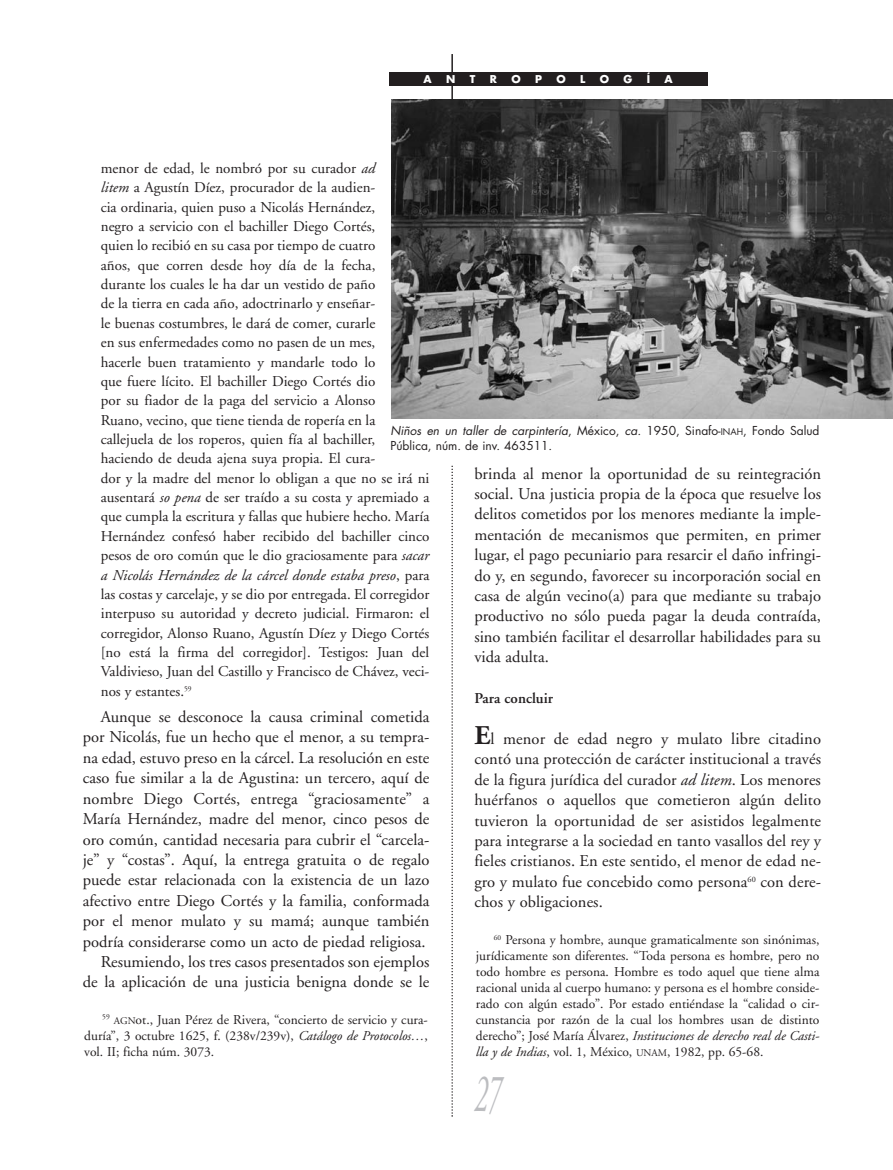
<style>
.page{position:relative;width:893px;height:1170px;background:#fff}
.page>*{position:absolute;margin:0;border:0;box-sizing:border-box;transform-origin:0 0}
.t1{font:italic 54px "Adobe Garamond";color:#bcbdc0;scale:.5 1}
.t2{font:16.5px/20.4px "Adobe Garamond";color:#231f20;text-align:justify}
.t3{font:15px/19.4px "Adobe Garamond";color:#231f20}
.t4{font:600 15px "Adobe Garamond";color:#231f20}
.t5{font:13.5px/15.9px "Adobe Garamond";color:#231f20;text-align:justify}
.t6{font:12px/15px "Futura";color:#231f20}
.t7{font:700 10.5px "Futura";color:#fff}
.t8{font:7.5px "Adobe Garamond";color:#231f20}
.s1{font-style:italic}
.s2{font-size:9px}
.s3{font-weight:700;font-size:27px}
.s4{font-size:10.2px}
</style>
<div class="page">
<hr style="left:451px;top:54px;width:2px;height:306px;background:#231f20">
<svg style="left:451px;top:465px;width:2px;height:651px"></svg>
<div style="left:389px;top:72px;width:318px;height:14px;background:#231f20"></div>
<img style="left:391px;top:99px;width:502px;height:319px">
<p class="t7" style="left:424px;top:74px;width:10px">A</p>
<p class="t7" style="left:446px;top:74px;width:11px">N</p>
<p class="t7" style="left:470px;top:74px;width:7px">T</p>
<p class="t7" style="left:490px;top:74px;width:9px">R</p>
<p class="t7" style="left:511px;top:74px;width:11px">O</p>
<p class="t7" style="left:535px;top:74px;width:8px">P</p>
<p class="t7" style="left:556px;top:74px;width:11px">O</p>
<p class="t7" style="left:580px;top:74px;width:7px">L</p>
<p class="t7" style="left:600px;top:74px;width:11px">O</p>
<p class="t7" style="left:623px;top:74px;width:10px">G</p>
<p class="t7" style="left:647px;top:74px;width:5px">Í</p>
<p class="t7" style="left:664px;top:74px;width:10px">A</p>
<p class="t3" style="left:101px;top:160px;width:330px">menor de edad, le nombró por su curador <span class="s1">ad<br>litem</span> a Agustín Díez, procurador de la audien-<br>cia ordinaria, quien puso a Nicolás Hernández,<br>negro a servicio con el bachiller Diego Cortés,<br>quien lo recibió en su casa por tiempo de cuatro<br>años, que corren desde hoy día de la fecha,<br>durante los cuales le ha dar un vestido de paño<br>de la tierra en cada año, adoctrinarlo y enseñar-<br>le buenas costumbres, le dará de comer, curarle<br>en sus enfermedades como no pasen de un mes,<br>hacerle buen tratamiento y mandarle todo lo<br>que fuere lícito. El bachiller Diego Cortés dio<br>por su fiador de la paga del servicio a Alonso<br>Ruano, vecino, que tiene tienda de ropería en la callejuela de los roperos, quien fía al bachiller, haciendo de deuda ajena suya propia. El cura-<br>dor y la madre del menor lo obligan a que no se irá ni ausentará <span class="s1">so pena</span> de ser traído a su costa y apremiado a que cumpla la escritura y fallas que hubiere hecho. María Hernández confesó haber recibido del bachiller cinco pesos de oro común que le dio graciosamente para <span class="s1">sacar a Nicolás Hernández de la cárcel donde estaba preso</span>, para las costas y carcelaje, y se dio por entregada. El corregidor interpuso su autoridad y decreto judicial. Firmaron: el corregidor, Alonso Ruano, Agustín Díez y Diego Cortés [no está la firma del corregidor]. Testigos: Juan del Valdivieso, Juan del Castillo y Francisco de Chávez, veci&shy;nos y estantes.<sup>59</sup></p>
<p class="t2" style="left:83px;top:708px;width:348px;text-align:right">Aunque se desconoce la causa criminal cometida por Nicolás, fue un hecho que el menor, a su tempra&shy;na edad, estuvo preso en la cárcel. La resolución en este caso fue similar a la de Agustina: un tercero, aquí de nombre Diego Cortés, entrega “graciosamente” a María Hernández, madre del menor, cinco pesos de oro común, cantidad necesaria para cubrir el “carcela&shy;je” y “costas”. Aquí, la entrega gratuita o de regalo puede estar relacionada con la existencia de un lazo afectivo entre Diego Cortés y la familia, conformada por el menor mulato y su mamá; aunque también podría considerarse como un acto de piedad religiosa.<br>Resumiendo, los tres casos presentados son ejemplos de la aplicación de una justicia benigna donde se le</p>
<p class="t6" style="left:390px;top:424px;width:431px"><span class="s1">Niños en un taller de carpintería</span>, México, <span class="s1">ca.</span> 1950, Sinafo-<span class="s2">INAH</span>, Fondo Salud<br>Pública, núm. de inv. 463511.</p>
<p class="t2" style="left:474px;top:464px;width:348px">brinda al menor la oportunidad de su reintegración social. Una justicia propia de la época que resuelve los delitos cometidos por los menores mediante la imple&shy;mentación de mecanismos que permiten, en primer lugar, el pago pecuniario para resarcir el daño infringi&shy;do y, en segundo, favorecer su incorporación social en casa de algún vecino(a) para que mediante su trabajo productivo no sólo pueda pagar la deuda contraída, sino también facilitar el desarrollar habilidades para su vida adulta.</p>
<p class="t4" style="left:474px;top:692px;width:80px">Para concluir</p>
<p class="t2" style="left:474px;top:730px;width:348px"><span class="s3">E</span>l menor de edad negro y mulato libre citadino contó una protección de carácter institucional a través de la figura jurídica del curador <span class="s1">ad litem</span>. Los menores huérfanos o aquellos que cometieron algún delito tuvieron la oportunidad de ser asistidos legalmente para integrarse a la sociedad en tanto vasallos del rey y fieles cristianos. En este sentido, el menor de edad ne&shy;gro y mulato fue concebido como persona<sup>60</sup> con dere&shy;chos y obligaciones.</p>
<p class="t5" style="left:476px;top:933px;width:345px;text-indent:18px"><sup>60</sup> Persona y hombre, aunque gramaticalmente son sinónimas, jurídicamente son diferentes. “Toda persona es hombre, pero no todo hombre es persona. Hombre es todo aquel que tiene alma racional unida al cuerpo humano: y persona es el hombre conside&shy;rado con algún estado”. Por estado entiéndase la “calidad o cir&shy;cunstancia por razón de la cual los hombres usan de distinto derecho”; José María Álvarez, <span class="s1">Instituciones de derecho real de Casti&shy;lla y de Indias</span>, vol. 1, México, <span class="s4">UNAM</span>, 1982, pp. 65-68.</p>
<p class="t8" style="left:102px;top:1013px;width:9px">59</p>
<p class="t5" style="left:84px;top:1012px;width:345px;text-indent:30px"><span class="s4">AGN</span>ot., Juan Pérez de Rivera, “concierto de servicio y cura&shy;duría”, 3 octubre 1625, f. (238v/239v), <span class="s1">Catálogo de Protocolos…</span>, vol. II; ficha núm. 3073.</p>
<h1 class="t1" style="left:474px;top:1071px;width:55px">27</h1>
</div>
